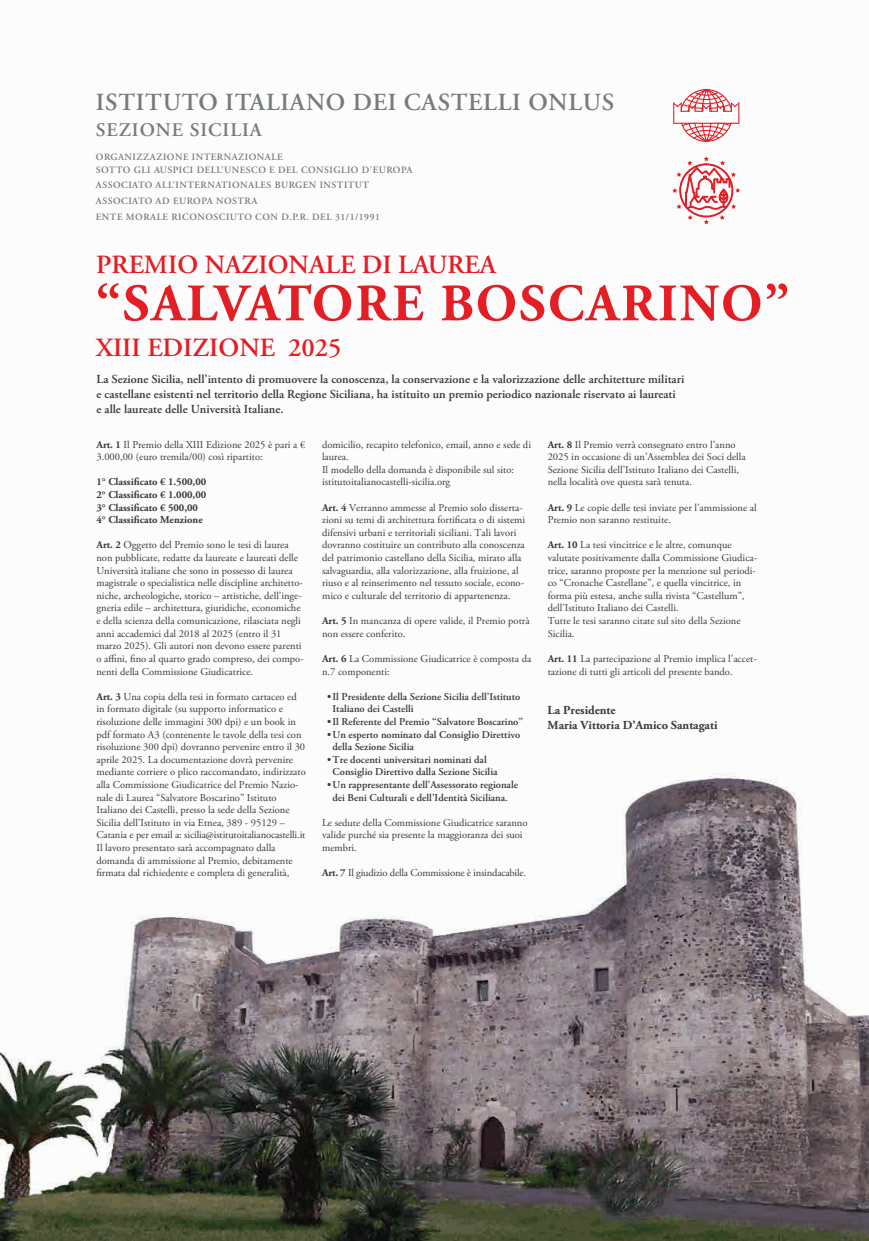
<style>
.page{position:relative;width:869px;height:1241px;background:#fff}
.page>*{position:absolute;margin:0;border:0;box-sizing:border-box;transform-origin:0 0}
.t1{font:700 52.5px "Adobe Garamond Pro";letter-spacing:.04em;color:#e31e24}
.t2{font:600 26.25px "Adobe Garamond Pro";color:#e31e24}
.t3{font:600 24.5px "Adobe Garamond Pro";letter-spacing:.03em;color:#767b7f}
.t4{font:600 19.25px "Adobe Garamond Pro";letter-spacing:.05em;color:#767b7f}
.t5{font:600 12.25px/14.7px "Adobe Garamond Pro";color:#363b3d}
.t6{font:700 12.25px/14.7px "Adobe Garamond Pro";color:#363b3d}
.t7{font:10.5px/12.6px "Adobe Garamond Pro";color:#363b3d}
.t8{font:600 10.5px/12.6px "Adobe Garamond Pro";color:#363b3d}
.t9{font:700 10.5px/12.6px "Adobe Garamond Pro";color:#363b3d}
.t10{font:600 9.62px/15.8px "Adobe Garamond Pro";letter-spacing:.05em;color:#767b7f}
.s1{font-weight:700}
</style>
<div class="page">
<img style="left:0;top:89px;width:868px;height:1151px">
<svg style="left:672px;top:156px;width:68px;height:68px"></svg>
<svg style="left:673px;top:90px;width:66px;height:51px"></svg>
<h3 class="t3" style="left:96px;top:88px;width:519px">ISTITUTO ITALIANO DEI CASTELLI ONLUS</h3>
<h3 class="t4" style="left:96px;top:118px;width:167px">SEZIONE SICILIA</h3>
<p class="t10" style="left:96px;top:151px;width:318px;line-height:12.2px">ORGANIZZAZIONE INTERNAZIONALE<br>SOTTO GLI AUSPICI DELL’UNESCO E DEL CONSIGLIO D’EUROPA</p>
<p class="t10" style="left:96px;top:177px;width:285px">ASSOCIATO ALL’INTERNATIONALES BURGEN INSTITUT<br>ASSOCIATO AD EUROPA NOSTRA<br>ENTE MORALE RICONOSCIUTO CON D.P.R. DEL 31/1/1991</p>
<h2 class="t2" style="left:96px;top:249px;width:401px">PREMIO NAZIONALE DI LAUREA</h2>
<h1 class="t1" style="left:96px;top:273px;width:694px">“SALVATORE BOSCARINO”</h1>
<h2 class="t2" style="left:96px;top:332px;width:247px">XIII EDIZIONE 2025</h2>
<p class="t5" style="left:96px;top:372px;width:589px">La Sezione Sicilia, nell’intento di promuovere la conoscenza, la conservazione e la valorizzazione delle architetture militari e castellane esistenti nel territorio della Regione Siciliana, ha istituito un premio periodico nazionale riservato ai laureati<br>e alle laureate delle Università Italiane.</p>
<p class="t7" style="left:96px;top:438px;width:210px"><span class="s1">Art. 1</span> Il Premio della XIII Edizione 2025 è pari a €<br>3.000,00 (euro tremila/00) così ripartito:</p>
<p class="t9" style="left:96px;top:476px;width:111px">1° Classificato € 1.500,00<br>2° Classificato € 1.000,00<br>3° Classificato € 500,00<br>4° Classificato Menzione</p>
<p class="t7" style="left:96px;top:539px;width:209px"><span class="s1">Art. 2</span> Oggetto del Premio sono le tesi di laurea non pubblicate, redatte da laureate e laureati delle Università italiane che sono in possesso di laurea magistrale o specialistica nelle discipline architetto&shy;niche, archeologiche, storico – artistiche, dell’inge&shy;gneria edile – architettura, giuridiche, economiche e della scienza della comunicazione, rilasciata negli anni accademici dal 2018 al 2025 (entro il 31 marzo 2025). Gli autori non devono essere parenti o affini, fino al quarto grado compreso, dei compo&shy;nenti della Commissione Giudicatrice.</p>
<p class="t7" style="left:96px;top:690px;width:211px"><span class="s1">Art. 3</span> Una copia della tesi in formato cartaceo ed in formato digitale (su supporto informatico e risoluzione delle immagini 300 dpi) e un book in pdf formato A3 (contenente le tavole della tesi con risoluzione 300 dpi) dovranno pervenire entro il 30 aprile 2025. La documentazione dovrà pervenire mediante corriere o plico raccomandato, indirizzato alla Commissione Giudicatrice del Premio Nazio&shy;nale di Laurea “Salvatore Boscarino” Istituto Italiano dei Castelli, presso la sede della Sezione Sicilia dell’Istituto in via Etnea, 389 - 95129 – Catania e per email a: sicilia@istitutoitalianocastelli.it Il lavoro presentato sarà accompagnato dalla domanda di ammissione al Premio, debitamente firmata dal richiedente e completa di generalità,</p>
<p class="t7" style="left:322px;top:438px;width:210px">domicilio, recapito telefonico, email, anno e sede di laurea.<br>Il modello della domanda è disponibile sul sito: istitutoitalianocastelli-sicilia.org</p>
<p class="t7" style="left:322px;top:501px;width:205px"><span class="s1">Art. 4</span> Verranno ammesse al Premio solo disserta&shy;zioni su temi di architettura fortificata o di sistemi difensivi urbani e territoriali siciliani. Tali lavori dovranno costituire un contributo alla conoscenza del patrimonio castellano della Sicilia, mirato alla salvaguardia, alla valorizzazione, alla fruizione, al riuso e al reinserimento nel tessuto sociale, econo&shy;mico e culturale del territorio di appartenenza.</p>
<p class="t7" style="left:322px;top:614px;width:209px"><span class="s1">Art. 5</span> In mancanza di opere valide, il Premio potrà non essere conferito.</p>
<p class="t7" style="left:322px;top:652px;width:211px"><span class="s1">Art. 6</span> La Commissione Giudicatrice è composta da n.7 componenti:</p>
<p class="t8" style="left:332px;top:690px;width:189px;text-indent:-5px">• Il Presidente della Sezione Sicilia dell’Istituto<br>Italiano dei Castelli</p>
<p class="t8" style="left:327px;top:715px;width:197px">• Il Referente del Premio “Salvatore Boscarino”</p>
<p class="t8" style="left:332px;top:728px;width:189px;text-indent:-5px">• Un esperto nominato dal Consiglio Direttivo della Sezione Sicilia</p>
<p class="t8" style="left:332px;top:753px;width:166px;text-indent:-5px">• Tre docenti universitari nominati dal<br>Consiglio Direttivo dalla Sezione Sicilia</p>
<p class="t8" style="left:327px;top:778px;width:192px;text-align:center">• Un rappresentante dell’Assessorato regionale dei Beni Culturali e dell’Identità Siciliana.</p>
<p class="t7" style="left:322px;top:816px;width:207px">Le sedute della Commissione Giudicatrice saranno valide purché sia presente la maggioranza dei suoi membri.</p>
<p class="t7" style="left:322px;top:866px;width:205px"><span class="s1">Art. 7</span> Il giudizio della Commissione è insindacabile.</p>
<p class="t7" style="left:547px;top:438px;width:199px"><span class="s1">Art. 8</span> Il Premio verrà consegnato entro l’anno 2025 in occasione di un’Assemblea dei Soci della Sezione Sicilia dell’Istituto Italiano dei Castelli, nella località ove questa sarà tenuta.</p>
<p class="t7" style="left:547px;top:501px;width:210px"><span class="s1">Art. 9</span> Le copie delle tesi inviate per l’ammissione al<br>Premio non saranno restituite.</p>
<p class="t7" style="left:547px;top:539px;width:211px"><span class="s1">Art. 10</span> La tesi vincitrice e le altre, comunque valutate positivamente dalla Commissione Giudica&shy;trice, saranno proposte per la menzione sul periodi&shy;co “Cronache Castellane”, e quella vincitrice, in forma più estesa, anche sulla rivista “Castellum”, dell’Istituto Italiano dei Castelli.<br>Tutte le tesi saranno citate sul sito della Sezione Sicilia.</p>
<p class="t7" style="left:547px;top:652px;width:210px"><span class="s1">Art. 11</span> La partecipazione al Premio implica l’accet&shy;tazione di tutti gli articoli del presente bando.</p>
<p class="t6" style="left:547px;top:703px;width:171px">La Presidente<br>Maria Vittoria D’Amico Santagati</p>
</div>
